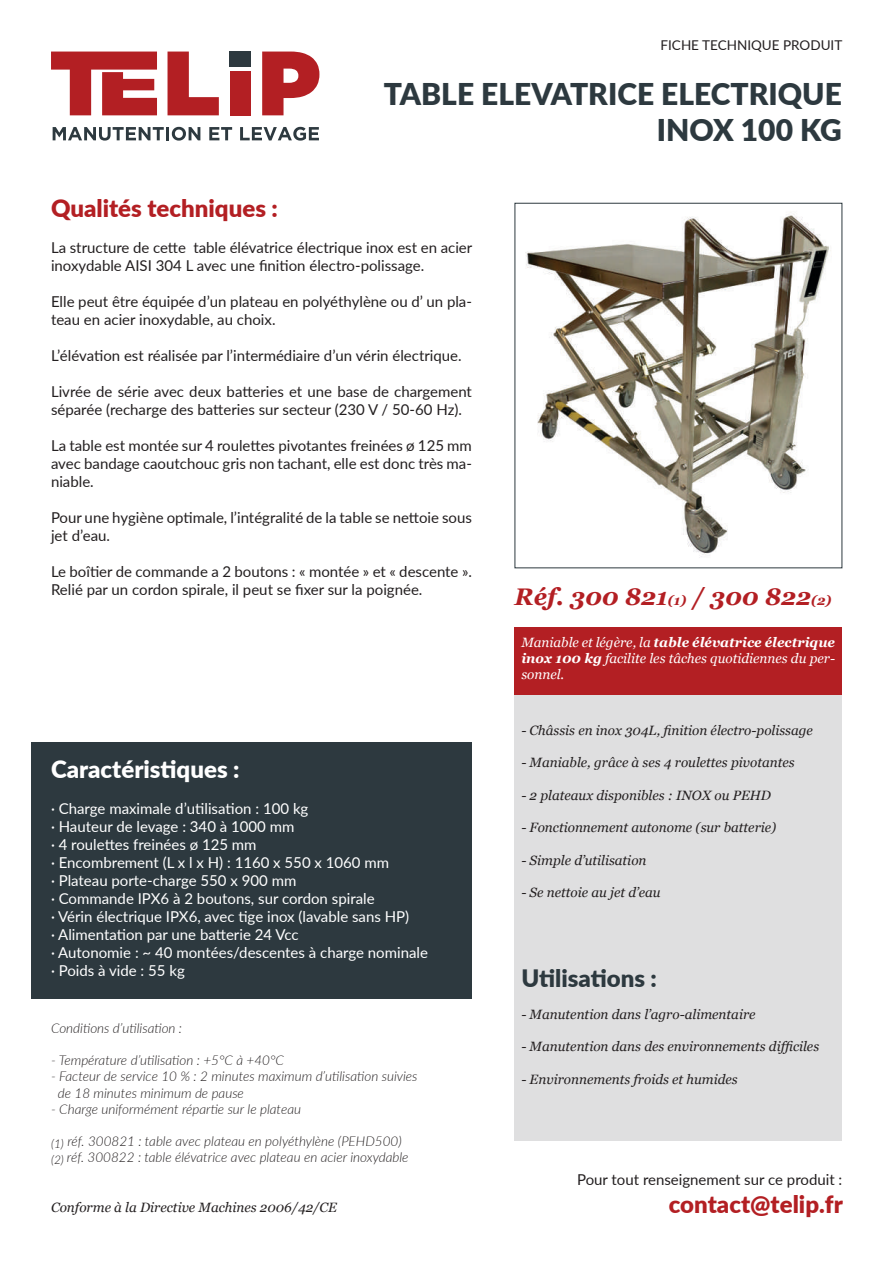
<style>
.page{position:relative;width:893px;height:1263px;background:#fff}
.page>*{position:absolute;margin:0;border:0;box-sizing:border-box;transform-origin:0 0}
.t1{font:900 30px/36px "Lato";color:#2d393f;text-align:right}
.t2{font:900 24px "Lato";color:#b31f23}
.t3{font:italic 700 24px "Georgia";color:#b31f23}
.t4{font:900 24px "Lato";color:#fff}
.t5{font:900 24px "Lato";color:#2d393f}
.t6{font:15px/18px "Lato";color:#231f20}
.t7{font:15px/18px "Lato";color:#fff}
.t8{font:italic 13.5px "Georgia";color:#231f20}
.t9{font:italic 300 13.5px/16.2px "Lato";color:#231f20}
.t10{font:italic 13.5px/16.2px "Georgia";color:#fff;text-align:justify}
.t11{font:13.5px "Lato";color:#231f20}
.s1{font-size:13.5px}
.s2{font-weight:700}
</style>
<div class="page">
<svg style="left:51px;top:52px;width:106px;height:63px"></svg>
<svg style="left:168px;top:52px;width:51px;height:63px"></svg>
<div style="left:230px;top:71px;width:21px;height:44px;background:#b31f23"></div>
<div style="left:230px;top:51px;width:21px;height:15px;background:#2d393f"></div>
<svg style="left:262px;top:52px;width:57px;height:63px"></svg>
<svg style="left:53px;top:127px;width:147px;height:14px"></svg>
<svg style="left:209px;top:127px;width:23px;height:13px"></svg>
<svg style="left:240px;top:127px;width:79px;height:14px"></svg>
<div style="left:514px;top:685px;width:328px;height:456px;background:#dfdfe0"></div>
<div style="left:514px;top:627px;width:328px;height:67px;background:#b31f23"></div>
<div style="left:32px;top:742px;width:440px;height:256px;background:#2d393f"></div>
<img style="left:525px;top:212px;width:306px;height:345px">
<p class="t11" style="left:661px;top:35px;width:183px">FICHE TECHNIQUE PRODUIT</p>
<h1 class="t1" style="left:384px;top:75px;width:460px">TABLE ELEVATRICE ELECTRIQUE<br>INOX 100 KG</h1>
<h2 class="t2" style="left:51px;top:190px;width:228px">Qualités techniques :</h2>
<p class="t6" style="left:51px;top:238px;width:423px">La structure de cette table élévatrice électrique inox est en acier inoxydable AISI 304 L avec une finition électro-polissage.</p>
<p class="t6" style="left:51px;top:292px;width:422px">Elle peut être équipée d’un plateau en polyéthylène ou d’ un pla&shy;teau en acier inoxydable, au choix.</p>
<p class="t6" style="left:51px;top:346px;width:412px">L’élévation est réalisée par l’intermédiaire d’un vérin électrique.</p>
<p class="t6" style="left:51px;top:382px;width:422px">Livrée de série avec deux batteries et une base de chargement séparée (recharge des batteries sur secteur (230 V / 50-60 Hz).</p>
<p class="t6" style="left:51px;top:436px;width:422px;text-align:justify">La table est montée sur 4 roulettes pivotantes freinées ø 125 mm avec bandage caoutchouc gris non tachant, elle est donc très ma&shy;niable.</p>
<p class="t6" style="left:51px;top:508px;width:422px">Pour une hygiène optimale, l’intégralité de la table se nettoie sous jet d’eau.</p>
<p class="t6" style="left:51px;top:562px;width:422px">Le boîtier de commande a 2 boutons : « montée » et « descente ».<br>Relié par un cordon spirale, il peut se fixer sur la poignée.</p>
<h2 class="t4" style="left:51px;top:751px;width:190px">Caractéristiques :</h2>
<p class="t7" style="left:51px;top:799px;width:378px">· Charge maximale d’utilisation : 100 kg<br>· Hauteur de levage : 340 à 1000 mm<br>· 4 roulettes freinées ø 125 mm<br>· Encombrement (L x l x H) : 1160 x 550 x 1060 mm<br>· Plateau porte-charge 550 x 900 mm<br>· Commande IPX6 à 2 boutons, sur cordon spirale<br>· Vérin électrique IPX6, avec tige inox (lavable sans HP)<br>· Alimentation par une batterie 24 Vcc<br>· Autonomie : ~ 40 montées/descentes à charge nominale · Poids à vide : 55 kg</p>
<p class="t9" style="left:51px;top:1019px;width:133px">Conditions d’utilisation :</p>
<p class="t9" style="left:51px;top:1052px;width:234px">- Température d’utilisation : +5°C à +40°C</p>
<p class="t9" style="left:58px;top:1068px;width:361px;text-indent:-7px">- Facteur de service 10 % : 2 minutes maximum d’utilisation suivies de 18 minutes minimum de pause</p>
<p class="t9" style="left:51px;top:1100px;width:252px">- Charge uniformément répartie sur le plateau</p>
<p class="t9" style="left:51px;top:1133px;width:359px"><sub>(1)</sub> réf. 300821 : table avec plateau en polyéthylène (PEHD500) <sub>(2)</sub> réf. 300822 : table élévatrice avec plateau en acier inoxydable</p>
<p class="t8" style="left:51px;top:1199px;width:288px">Conforme à la Directive Machines 2006/42/CE</p>
<h2 class="t3" style="left:514px;top:581px;width:319px">Réf. 300 821<span class="s1">(1)</span> / 300 822<span class="s1">(2)</span></h2>
<p class="t10" style="left:521px;top:634px;width:315px">Maniable et légère, la <span class="s2">table élévatrice électrique inox 100 kg</span> facilite les tâches quotidiennes du per&shy;sonnel.</p>
<p class="t8" style="left:521px;top:722px;width:293px">- Châssis en inox 304L, finition électro-polissage</p>
<p class="t8" style="left:521px;top:754px;width:275px">- Maniable, grâce à ses 4 roulettes pivotantes</p>
<p class="t8" style="left:521px;top:787px;width:251px">- 2 plateaux disponibles : INOX ou PEHD</p>
<p class="t8" style="left:521px;top:819px;width:257px">- Fonctionnement autonome (sur batterie)</p>
<p class="t8" style="left:521px;top:851px;width:127px">- Simple d’utilisation</p>
<p class="t8" style="left:521px;top:884px;width:141px">- Se nettoie au jet d’eau</p>
<h2 class="t5" style="left:521px;top:960px;width:137px">Utilisations :</h2>
<p class="t8" style="left:521px;top:1006px;width:236px">- Manutention dans l’agro-alimentaire</p>
<p class="t8" style="left:521px;top:1038px;width:299px">- Manutention dans des environnements difficiles</p>
<p class="t8" style="left:521px;top:1070px;width:218px">- Environnements froids et humides</p>
<p class="t6" style="left:577px;top:1169px;width:267px">Pour tout renseignement sur ce produit :</p>
<h2 class="t2" style="left:669px;top:1186px;width:175px">contact@telip.fr</h2>
</div>
